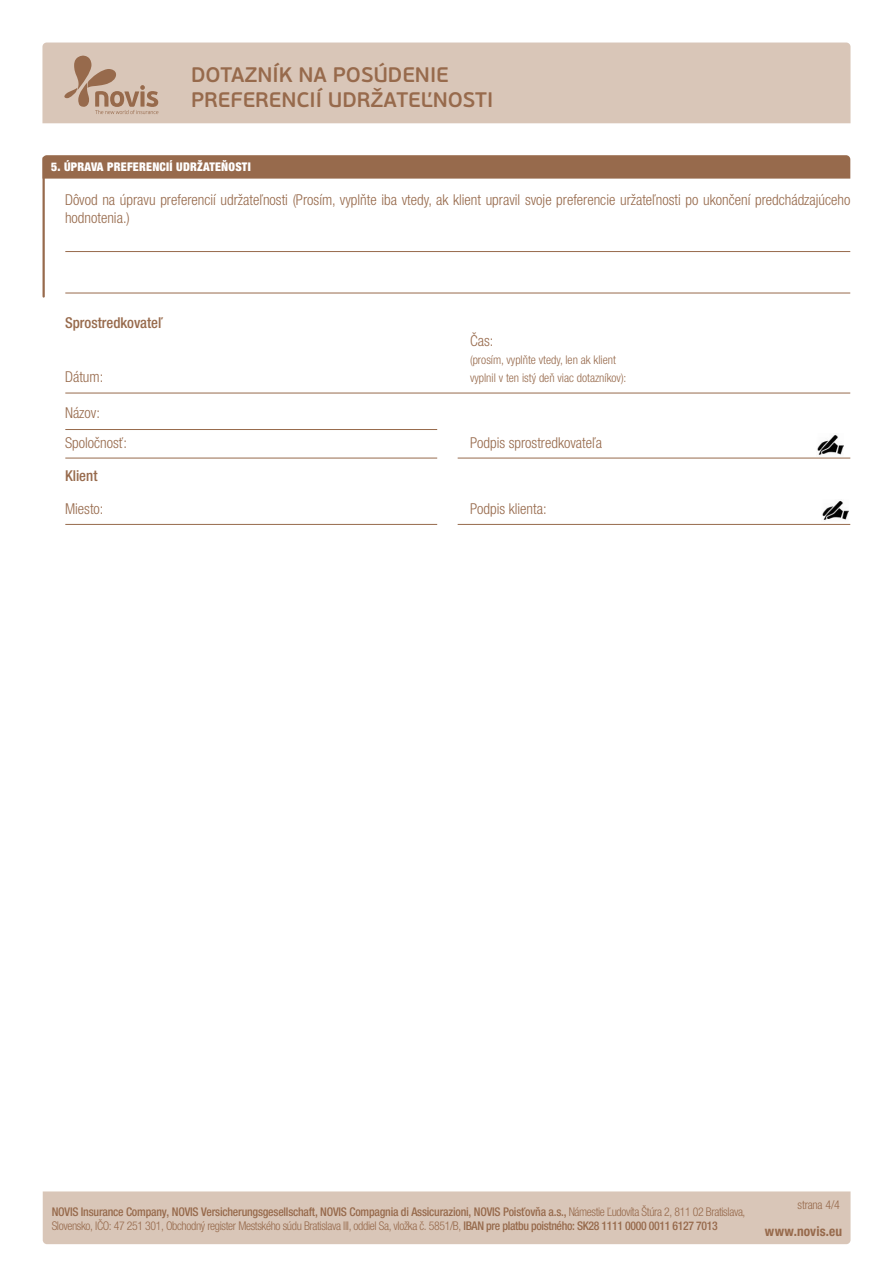
<style>
.page{position:relative;width:893px;height:1263px;background:#fff}
.page>*{position:absolute;margin:0;border:0;box-sizing:border-box;transform-origin:0 0}
.t1{font:600 21px/25.2px "PF Beau Sans Pro";color:#976a4c}
.t2{font:300 condensed 15px/30px "Helvetica Neue LT Pro";color:#976a4c}
.t3{font:500 condensed 15px "Helvetica Neue LT Pro";color:#976a4c}
.t4{font:700 condensed 13.5px "Helvetica Neue LT Pro";letter-spacing:.01em;color:#976a4c}
.t5{font:500 condensed 12px/13.5px "Helvetica Neue LT Pro";letter-spacing:-.02em;color:#976a4c}
.t6{font:300 condensed 12px "Helvetica Neue LT Pro";color:#976a4c}
.t7{font:900 condensed 12px "Helvetica Neue LT Pro";letter-spacing:.02em;color:#fff}
.t8{font:300 condensed 12px "Helvetica Neue LT Com";letter-spacing:-.02em;color:#976a4c}
.s1{font-weight:300}
.s2{font-family:"Helvetica Neue LT Com";font-weight:300}
.s3{font-family:"Helvetica Neue LT Pro"}
</style>
<div class="page">
<hr style="left:65px;top:393px;width:785px;height:1px;background:#976a4c">
<hr style="left:65px;top:429px;width:372px;height:1px;background:#976a4c">
<hr style="left:65px;top:458px;width:372px;height:1px;background:#976a4c">
<hr style="left:458px;top:458px;width:392px;height:1px;background:#976a4c">
<hr style="left:65px;top:524px;width:372px;height:1px;background:#976a4c">
<hr style="left:458px;top:524px;width:392px;height:1px;background:#976a4c">
<div style="left:42px;top:43px;width:808px;height:80px;background:#d9c6b8"></div>
<svg style="left:64px;top:56px;width:94px;height:58px;background:#c6ab99"></svg>
<hr style="left:43px;top:158px;width:2px;height:139px;background:#976a4c">
<hr style="left:65px;top:251px;width:785px;height:1px;background:#976a4c">
<hr style="left:65px;top:293px;width:785px;height:1px;background:#976a4c">
<svg style="left:43px;top:155px;width:807px;height:24px;background:#996d50"></svg>
<img style="left:817px;top:434px;width:26px;height:21px">
<img style="left:822px;top:500px;width:26px;height:20px">
<div style="left:43px;top:1191px;width:807px;height:53px;background:#d9c6b8"></div>
<h1 class="t1" style="left:191px;top:62px;width:304px">DOTAZNÍK NA POSÚDENIE<br>PREFERENCIÍ UDRŽATEĽNOSTI</h1>
<p class="t7" style="left:51px;top:160px;width:201px">5. ÚPRAVA PREFERENCIÍ UDRŽATEŇOSTI</p>
<p class="t2" style="left:65px;top:191px;width:787px;line-height:18px">Dôvod na úpravu preferencií udržateľnosti (Prosím, vyplňte iba vtedy, ak klient upravil svoje preferencie uržateľnosti po ukončení predchádzajúceho hodnotenia.)</p>
<p class="t3" style="left:65px;top:313px;width:99px">Sprostredkovateľ</p>
<p class="t2" style="left:470px;top:325px;width:25px">Čas:</p>
<p class="t6" style="left:470px;top:352px;width:147px">(prosím, vyplňte vtedy, len ak klient</p>
<p class="t2" style="left:65px;top:361px;width:40px">Dátum:</p>
<p class="t6" style="left:470px;top:370px;width:158px">vyplnil v ten istý deň viac dotazníkov):</p>
<p class="t2" style="left:65px;top:397px;width:63px">Názov:<br>Spoločnosť:</p>
<p class="t2" style="left:470px;top:427px;width:134px">Podpis sprostredkovateľa</p>
<p class="t3" style="left:65px;top:466px;width:34px">Klient</p>
<p class="t2" style="left:65px;top:493px;width:40px">Miesto:</p>
<p class="t2" style="left:470px;top:493px;width:78px">Podpis klienta:</p>
<p class="t5" style="left:52px;top:1205px;width:695px">NOVIS Insurance Company, NOVIS Versicherungsgesellschaft, NOVIS Compagnia di Assicurazioni, NOVIS Poisťovňa a.s., <span class="s1">Námestie Ľudovíta Štúra 2, 811 02 Bratislava,<br>Slovensko, IČO: 47 251 301, Obchodný register</span> <span class="s2">Mestského súdu Bratislava III,</span> <span class="s1">oddiel Sa, vložka č. 5851/B,</span> IBAN pre platbu poistného: SK28 1111 0000 0011 6127 7013</p>
<p class="t8" style="left:798px;top:1197px;width:44px"><span class="s3">s</span>trana 4/4</p>
<p class="t4" style="left:765px;top:1222px;width:79px">www.novis.eu</p>
<p class="t6" style="left:814px;top:1197px;width:30px">na 4/4</p>
</div>
